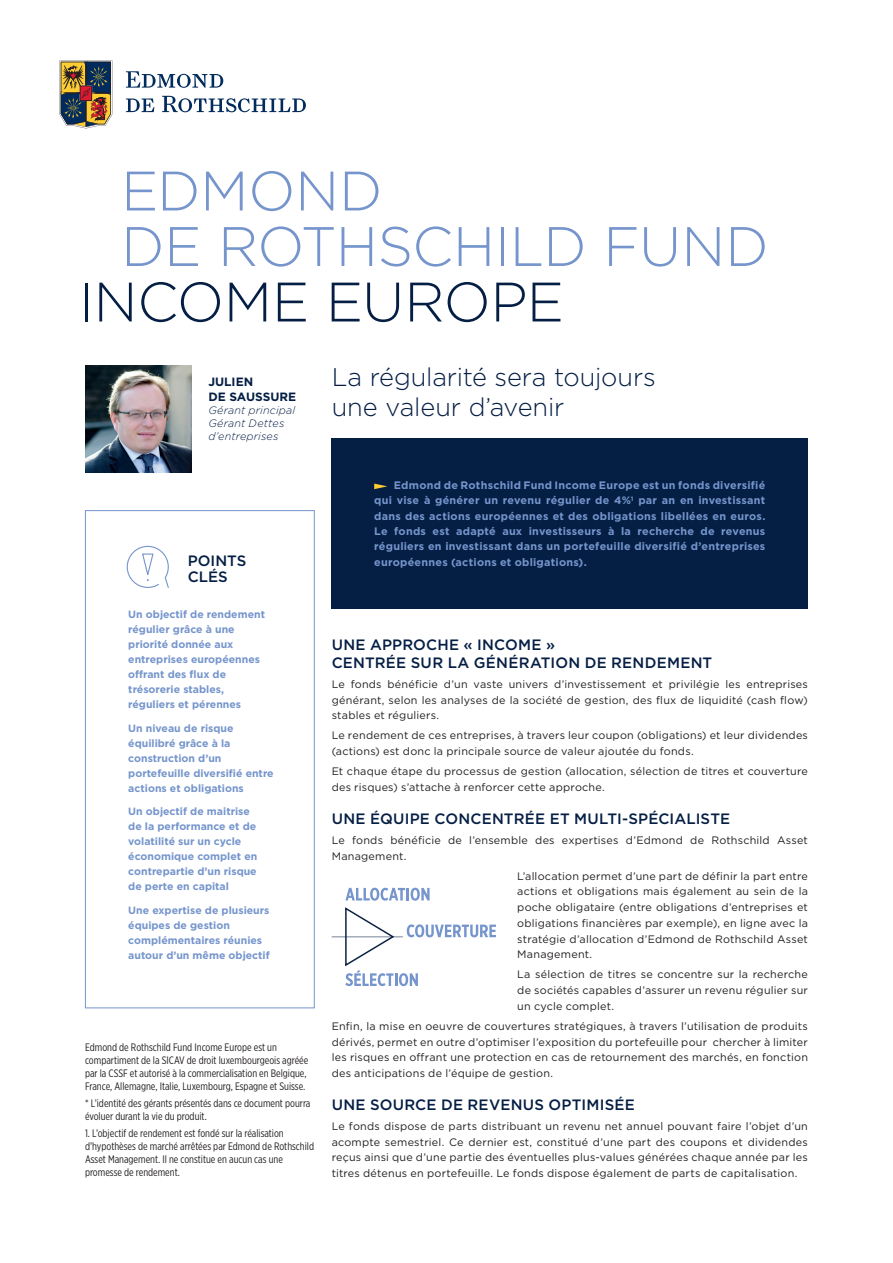
<style>
.page{position:relative;width:893px;height:1263px;background:#fff}
.page>*{position:absolute;margin:0;border:0;box-sizing:border-box;transform-origin:0 0}
.t1{font:300 55.5px/55.5px "Gotham";letter-spacing:-.005em;color:#7595cc}
.t2{font:300 55.5px "Gotham";letter-spacing:-.005em;color:#051e44}
.t3{font:300 25.5px/30px "Gotham";letter-spacing:-.005em;color:#051e44}
.t4{font:500 15px/18px "Gotham";letter-spacing:.015em;color:#051e44}
.t5{font:700 12px/15px "Gotham";color:#051e44}
.t6{font:10.8px/15.8px "Gotham";letter-spacing:.02em;color:#231f20;text-align:justify}
.t7{font:10.8px/12.9px "Gotham X Narrow";color:#231f20}
.t8{font:700 10.8px/15.3px "Gotham";letter-spacing:.025em;color:#7595cc;text-align:justify}
.t9{font:italic 300 10.8px/12.9px "Gotham";letter-spacing:.015em;color:#051e44}
.t10{font:700 10.5px/15px "Gotham";color:#7595cc}
</style>
<div class="page">
<img style="left:85px;top:366px;width:106px;height:106px">
<svg style="left:60px;top:60px;width:52px;height:68px"></svg>
<svg style="left:126px;top:99px;width:28px;height:13px"></svg>
<svg style="left:162px;top:96px;width:144px;height:16px"></svg>
<svg style="left:126px;top:71px;width:97px;height:17px"></svg>
<div style="left:332px;top:438px;width:476px;height:170px;background:#051e44"></div>
<svg style="left:374px;top:484px;width:13px;height:5px"></svg>
<div style="left:85px;top:510px;width:230px;height:498px;border:1px solid #7595cc"></div>
<svg style="left:126px;top:545px;width:43px;height:43px"></svg>
<hr style="left:332px;top:936px;width:71px;height:1px;background:#a4afba">
<svg style="left:344px;top:888px;width:152px;height:98px"></svg>
<h1 class="t1" style="left:121px;top:162px;width:649px">EDMOND<br>DE ROTHSCHILD FUND</h1>
<h1 class="t2" style="left:79px;top:267px;width:487px">INCOME EUROPE</h1>
<p class="t5" style="left:208px;top:374px;width:89px">JULIEN<br>DE SAUSSURE</p>
<p class="t9" style="left:208px;top:403px;width:88px">Gérant principal<br>Gérant Dettes d’entreprises</p>
<h3 class="t4" style="left:188px;top:552px;width:60px;line-height:16.5px">POINTS<br>CLÉS</h3>
<p class="t10" style="left:128px;top:607px;width:138px">Un objectif de rendement régulier grâce à une priorité donnée aux entreprises européennes offrant des flux de trésorerie stables, réguliers et pérennes</p>
<p class="t10" style="left:128px;top:720px;width:147px">Un niveau de risque équilibré grâce à la construction d’un portefeuille diversifié entre actions et obligations</p>
<p class="t10" style="left:128px;top:804px;width:131px">Un objectif de maitrise de la performance et de volatilité sur un cycle économique complet en contrepartie d’un risque de perte en capital</p>
<p class="t10" style="left:128px;top:902px;width:143px">Une expertise de plusieurs équipes de gestion complémentaires réunies autour d’un même objectif</p>
<p class="t7" style="left:85px;top:1040px;width:225px">Edmond de Rothschild Fund Income Europe est un compartiment de la SICAV de droit luxembourgeois agréée par la CSSF et autorisé à la commercialisation en Belgique, France, Allemagne, Italie, Luxembourg, Espagne et Suisse.</p>
<p class="t7" style="left:85px;top:1096px;width:227px">* L’identité des gérants présentés dans ce document pourra évoluer durant la vie du produit.</p>
<p class="t7" style="left:85px;top:1126px;width:231px">1. L’objectif de rendement est fondé sur la réalisation d’hypothèses de marché arrêtées par Edmond de Rothschild Asset Management. Il ne constitue en aucun cas une promesse de rendement.</p>
<h2 class="t3" style="left:332px;top:361px;width:326px">La régularité sera toujours une valeur d’avenir</h2>
<p class="t8" style="left:374px;top:478px;width:393px;text-indent:20px">Edmond de Rothschild Fund Income Europe est un fonds diversifié qui vise à générer un revenu régulier de 4%<sup>1</sup> par an en investissant dans des actions européennes et des obligations libellées en euros.<br>Le fonds est adapté aux investisseurs à la recherche de revenus réguliers en investissant dans un portefeuille diversifié d’entreprises européennes (actions et obligations).</p>
<h3 class="t4" style="left:332px;top:635px;width:382px">UNE APPROCHE « INCOME »<br>CENTRÉE SUR LA GÉNÉRATION DE RENDEMENT</h3>
<p class="t6" style="left:332px;top:676px;width:478px">Le fonds bénéficie d’un vaste univers d’investissement et privilégie les entreprises générant, selon les analyses de la société de gestion, des flux de liquidité (cash flow) stables et réguliers.</p>
<p class="t6" style="left:332px;top:727px;width:478px">Le rendement de ces entreprises, à travers leur coupon (obligations) et leur dividendes (actions) est donc la principale source de valeur ajoutée du fonds.</p>
<p class="t6" style="left:332px;top:763px;width:478px">Et chaque étape du processus de gestion (allocation, sélection de titres et couverture des risques) s’attache à renforcer cette approche.</p>
<h3 class="t4" style="left:332px;top:809px;width:400px">UNE ÉQUIPE CONCENTRÉE ET MULTI-SPÉCIALISTE</h3>
<p class="t6" style="left:332px;top:832px;width:478px">Le fonds bénéficie de l’ensemble des expertises d’Edmond de Rothschild Asset<br>Management.</p>
<p class="t6" style="left:517px;top:868px;width:292px">L’allocation permet d’une part de définir la part entre actions et obligations mais également au sein de la poche obligataire (entre obligations d’entreprises et obligations financières par exemple), en ligne avec la stratégie d’allocation d’Edmond de Rothschild Asset Management.</p>
<p class="t6" style="left:517px;top:966px;width:292px">La sélection de titres se concentre sur la recherche de sociétés capables d’assurer un revenu régulier sur un cycle complet.</p>
<p class="t6" style="left:332px;top:1018px;width:478px">Enfin, la mise en oeuvre de couvertures stratégiques, à travers l’utilisation de produits dérivés, permet en outre d’optimiser l’exposition du portefeuille pour chercher à limiter les risques en offrant une protection en cas de retournement des marchés, en fonction des anticipations de l’équipe de gestion.</p>
<h3 class="t4" style="left:332px;top:1095px;width:305px">UNE SOURCE DE REVENUS OPTIMISÉE</h3>
<p class="t6" style="left:332px;top:1118px;width:478px">Le fonds dispose de parts distribuant un revenu net annuel pouvant faire l’objet d’un acompte semestriel. Ce dernier est, constitué d’une part des coupons et dividendes reçus ainsi que d’une partie des éventuelles plus-values générées chaque année par les titres détenus en portefeuille. Le fonds dispose également de parts de capitalisation.</p>
</div>
